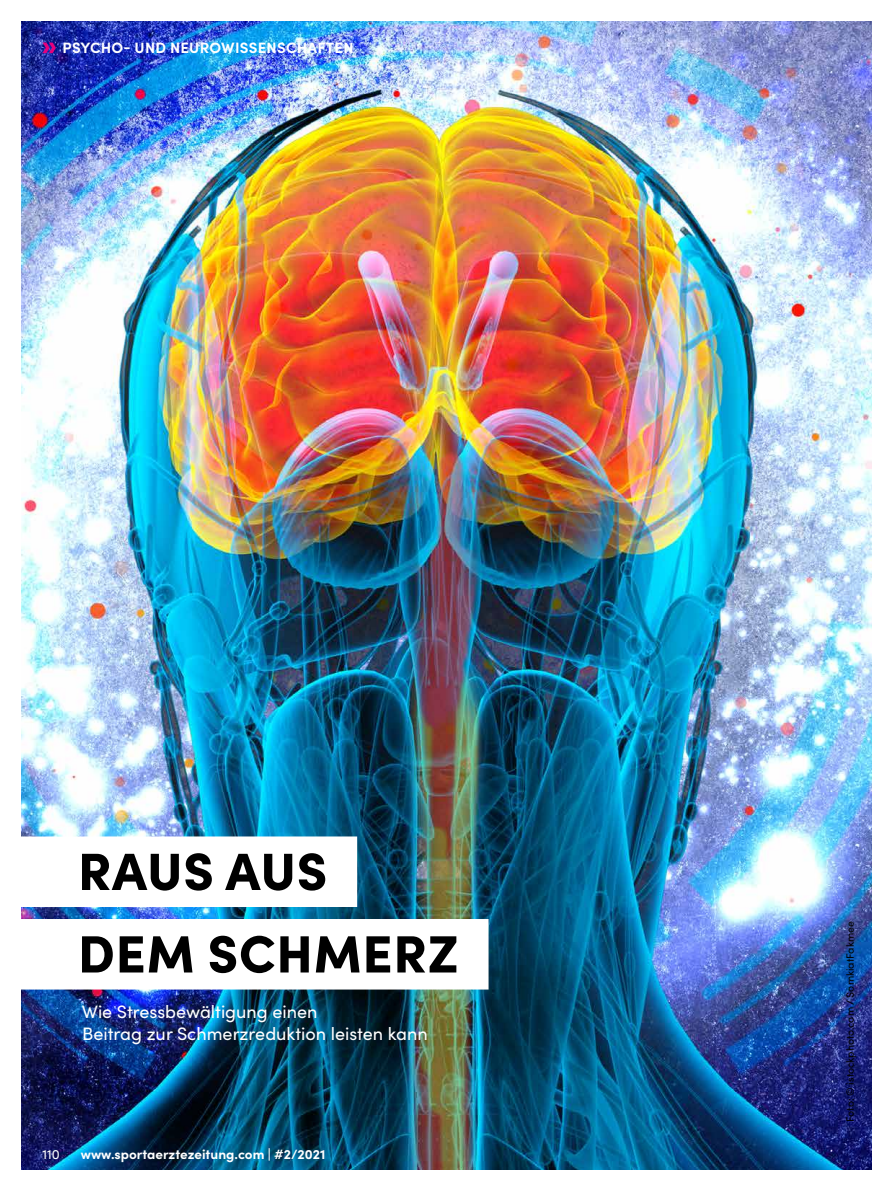
<style>
.page{position:relative;width:893px;height:1191px;background:#fff}
.page>*{position:absolute;margin:0;border:0;box-sizing:border-box;transform-origin:0 0}
.t1{font:900 52.5px/82.5px "Sofia Pro";letter-spacing:.01em;color:#000}
.t2{font:18px/22.5px "Sofia Pro";color:#fff}
.t3{font:700 15px "Sofia Pro";letter-spacing:.015em;color:#fff}
.t4{font:700 13.5px "Sofia Pro";color:#fff}
.t5{font:13.5px "Sofia Pro";color:#fff}
.t6{font:10.5px "Sofia Pro";color:#000}
</style>
<div class="page">
<img style="left:21px;top:21px;width:851px;height:1148px">
<svg style="left:43px;top:43px;width:13px;height:10px"></svg>
<div style="left:10px;top:836px;width:347px;height:71px;background:#fff"></div>
<div style="left:10px;top:919px;width:479px;height:70px;background:#fff"></div>
<p class="t3" style="left:63px;top:36px;width:292px">PSYCHO- UND NEUROWISSENSCHAFTEN</p>
<h1 class="t1" style="left:78px;top:825px;width:382px">RAUS AUS<br>DEM SCHMERZ</h1>
<p class="t2" style="left:82px;top:999px;width:347px">Wie Stressbewältigung einen<br>Beitrag zur Schmerzreduktion leisten kann</p>
<p class="t5" style="left:43px;top:1144px;width:19px">110</p>
<p class="t4" style="left:81px;top:1144px;width:246px">www.sportaerztezeitung.com | #2/2021</p>
<p class="t6" style="left:842px;top:1121px;width:202px;rotate:-90deg">Foto: © istockphoto.com / SomkiatFakmee</p>
</div>
